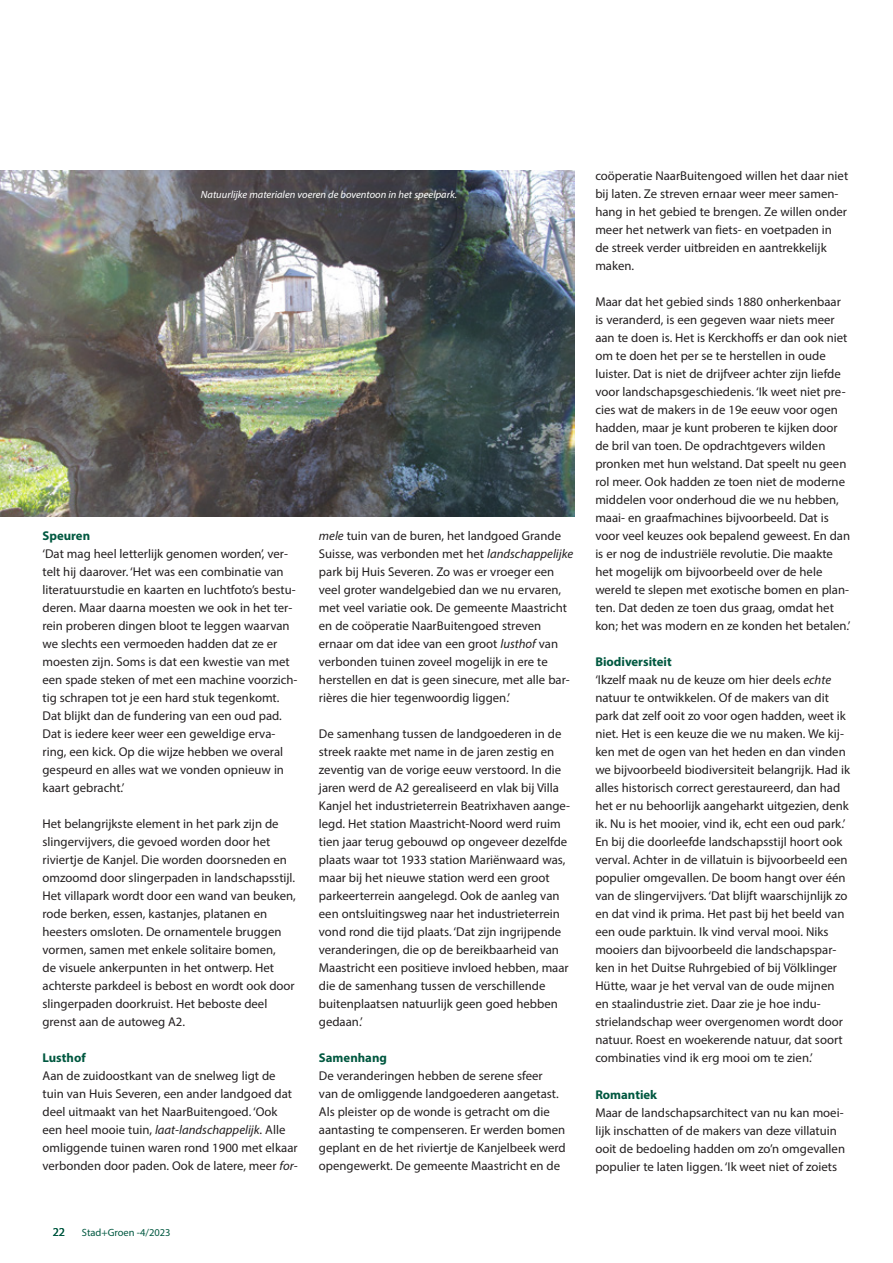
<style>
.page{position:relative;width:893px;height:1263px;background:#fff}
.page>*{position:absolute;margin:0;border:0;box-sizing:border-box;transform-origin:0 0}
.t1{font:12.75px/18px "Myriad Pro";color:#231f20}
.t2{font:700 12.75px "Myriad Pro";color:#005840}
.t3{font:12px "Myriad Pro";color:#005840}
.t4{font:italic 10.5px "Myriad Pro";color:#fff}
.t5{font:10.5px "Myriad Pro";color:#005840}
.s1{font-style:italic}
.s2{font-weight:700;color:#005840}
</style>
<div class="page">
<img style="left:0;top:170px;width:574px;height:347px">
<p class="t4" style="left:201px;top:188px;width:258px">Natuurlijke materialen voeren de boventoon in het speelpark.</p>
<p class="t2" style="left:43px;top:527px;width:49px">Speuren</p>
<p class="t1" style="left:43px;top:545px;width:256px">‘Dat mag heel letterlijk genomen worden’, ver&shy;telt hij daarover. ‘Het was een combinatie van literatuurstudie en kaarten en luchtfoto’s bestu&shy;deren. Maar daarna moesten we ook in het ter&shy;rein proberen dingen bloot te leggen waarvan we slechts een vermoeden hadden dat ze er moesten zijn. Soms is dat een kwestie van met een spade steken of met een machine voorzich&shy;tig schrapen tot je een hard stuk tegenkomt.<br>Dat blijkt dan de fundering van een oud pad.<br>Dat is iedere keer weer een geweldige erva&shy;ring, een kick. Op die wijze hebben we overal gespeurd en alles wat we vonden opnieuw in kaart gebracht.’</p>
<p class="t1" style="left:43px;top:815px;width:255px">Het belangrijkste element in het park zijn de slingervijvers, die gevoed worden door het riviertje de Kanjel. Die worden doorsneden en omzoomd door slingerpaden in landschapsstijl.<br>Het villapark wordt door een wand van beuken, rode berken, essen, kastanjes, platanen en heesters omsloten. De ornamentele bruggen vormen, samen met enkele solitaire bomen,<br>de visuele ankerpunten in het ontwerp. Het achterste parkdeel is bebost en wordt ook door slingerpaden doorkruist. Het beboste deel grenst aan de autoweg A2.</p>
<p class="t2" style="left:43px;top:1049px;width:45px">Lusthof</p>
<p class="t1" style="left:43px;top:1067px;width:257px">Aan de zuidoostkant van de snelweg ligt de tuin van Huis Severen, een ander landgoed dat deel uitmaakt van het NaarBuitengoed. ‘Ook een heel mooie tuin, <span class="s1">laat-landschappelijk</span>. Alle omliggende tuinen waren rond 1900 met elkaar verbonden door paden. Ook de latere, meer <span class="s1">for-</span></p>
<p class="t1" style="left:319px;top:527px;width:256px"><span class="s1">mele</span> tuin van de buren, het landgoed Grande Suisse, was verbonden met het <span class="s1">landschappelijke </span>park bij Huis Severen. Zo was er vroeger een veel groter wandelgebied dan we nu ervaren, met veel variatie ook. De gemeente Maastricht en de coöperatie NaarBuitengoed streven ernaar om dat idee van een groot <span class="s1">lusthof</span> van verbonden tuinen zoveel mogelijk in ere te herstellen en dat is geen sinecure, met alle bar&shy;rières die hier tegenwoordig liggen.’</p>
<p class="t1" style="left:319px;top:725px;width:253px">De samenhang tussen de landgoederen in de streek raakte met name in de jaren zestig en zeventig van de vorige eeuw verstoord. In die jaren werd de A2 gerealiseerd en vlak bij Villa Kanjel het industrieterrein Beatrixhaven aange&shy;legd. Het station Maastricht-Noord werd ruim tien jaar terug gebouwd op ongeveer dezelfde plaats waar tot 1933 station Mariënwaard was, maar bij het nieuwe station werd een groot parkeerterrein aangelegd. Ook de aanleg van een ontsluitingsweg naar het industrieterrein vond rond die tijd plaats. ‘Dat zijn ingrijpende veranderingen, die op de bereikbaarheid van Maastricht een positieve invloed hebben, maar die de samenhang tussen de verschillende buitenplaatsen natuurlijk geen goed hebben gedaan.’</p>
<p class="t2" style="left:319px;top:1050px;width:70px">Samenhang</p>
<p class="t1" style="left:319px;top:1067px;width:248px">De veranderingen hebben de serene sfeer<br>van de omliggende landgoederen aangetast.<br>Als pleister op de wonde is getracht om die aantasting te compenseren. Er werden bomen geplant en de het riviertje de Kanjelbeek werd opengewerkt. De gemeente Maastricht en de</p>
<p class="t3" style="left:53px;top:1224px;width:14px">22</p>
<p class="t5" style="left:82px;top:1226px;width:90px">Stad+Groen -4/2023</p>
<p class="t1" style="left:595px;top:167px;width:254px">coöperatie NaarBuitengoed willen het daar niet bij laten. Ze streven ernaar weer meer samen&shy;hang in het gebied te brengen. Ze willen onder meer het netwerk van fiets- en voetpaden in de streek verder uitbreiden en aantrekkelijk maken.</p>
<p class="t1" style="left:595px;top:293px;width:257px">Maar dat het gebied sinds 1880 onherkenbaar is veranderd, is een gegeven waar niets meer aan te doen is. Het is Kerckhoffs er dan ook niet om te doen het per se te herstellen in oude luister. Dat is niet de drijfveer achter zijn liefde voor landschapsgeschiedenis. ‘Ik weet niet pre&shy;cies wat de makers in de 19e eeuw voor ogen hadden, maar je kunt proberen te kijken door de bril van toen. De opdrachtgevers wilden pronken met hun welstand. Dat speelt nu geen rol meer. Ook hadden ze toen niet de moderne middelen voor onderhoud die we nu hebben, maai- en graafmachines bijvoorbeeld. Dat is voor veel keuzes ook bepalend geweest. En dan is er nog de industriële revolutie. Die maakte het mogelijk om bijvoorbeeld over de hele wereld te slepen met exotische bomen en plan&shy;ten. Dat deden ze toen dus graag, omdat het kon; het was modern en ze konden het betalen.’</p>
<p class="t1" style="left:595px;top:653px;width:256px"><span class="s2">Biodiversiteit<br></span>‘Ikzelf maak nu de keuze om hier deels <span class="s1">echte </span>natuur te ontwikkelen. Of de makers van dit park dat zelf ooit zo voor ogen hadden, weet ik niet. Het is een keuze die we nu maken. We kij&shy;ken met de ogen van het heden en dan vinden we bijvoorbeeld biodiversiteit belangrijk. Had ik alles historisch correct gerestaureerd, dan had het er nu behoorlijk aangeharkt uitgezien, denk ik. Nu is het mooier, vind ik, echt een oud park.’ En bij die doorleefde landschapsstijl hoort ook verval. Achter in de villatuin is bijvoorbeeld een populier omgevallen. De boom hangt over één van de slingervijvers. ‘Dat blijft waarschijnlijk zo en dat vind ik prima. Het past bij het beeld van een oude parktuin. Ik vind verval mooi. Niks mooiers dan bijvoorbeeld die landschapspar&shy;ken in het Duitse Ruhrgebied of bij Völklinger Hütte, waar je het verval van de oude mijnen en staalindustrie ziet. Daar zie je hoe indu&shy;strielandschap weer overgenomen wordt door natuur. Roest en woekerende natuur, dat soort combinaties vind ik erg mooi om te zien.’</p>
<p class="t2" style="left:595px;top:1086px;width:63px">Romantiek</p>
<p class="t1" style="left:595px;top:1103px;width:251px">Maar de landschapsarchitect van nu kan moei&shy;lijk inschatten of de makers van deze villatuin ooit de bedoeling hadden om zo’n omgevallen populier te laten liggen. ‘Ik weet niet of zoiets</p>
</div>
